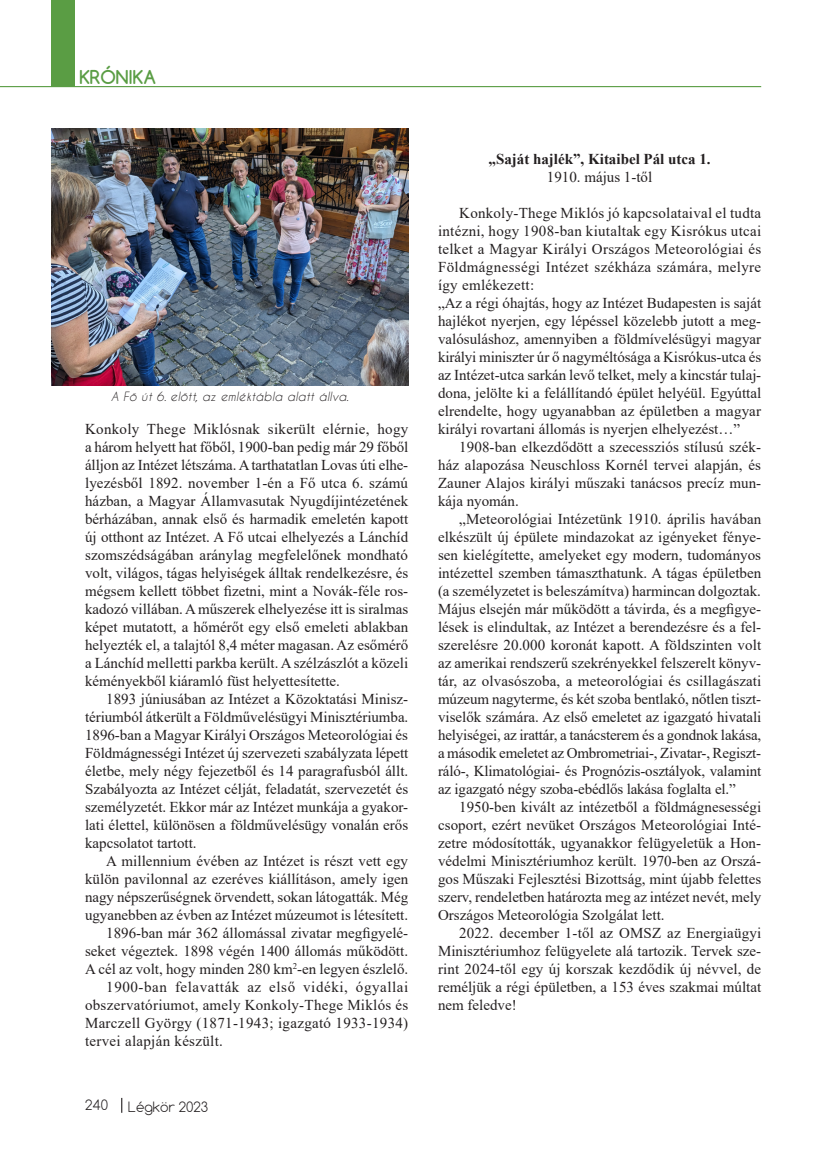
<style>
.page{position:relative;width:825px;height:1166px;background:#fff}
.page>*{position:absolute;margin:0;border:0;box-sizing:border-box;transform-origin:0 0}
.t1{font:700 18px "Comfortaa";color:#5a9d44}
.törzsszöveg{font:15px/18px "Times New Roman";color:#231f20;text-align:justify}
.törzsszöveg-2{font:700 15px "Times New Roman";color:#231f20}
.t2{font:300 13.5px "Comfortaa";color:#231f20}
.képaláírás{font:italic 12px "Caviar Dreams";letter-spacing:.02em;color:#231f20}
</style>
<div class="page">
<hr style="left:0;top:86px;width:761px;height:1px;background:#5a9d44">
<div style="left:51px;top:0;width:23px;height:87px;background:#5a9d44"></div>
<svg style="left:121px;top:1097px;width:1px;height:15px"></svg>
<img style="left:51px;top:129px;width:357px;height:256px">
<p class="t1" style="left:79px;top:66px;width:78px">KRÓNIKA</p>
<p class="képaláírás" style="left:111px;top:389px;width:239px">A Fő út 6. előtt, az emléktábla alatt állva.</p>
<p class="törzsszöveg" style="left:85px;top:419px;width:325px">Konkoly Thege Miklósnak sikerült elérnie, hogy a három helyett hat főből, 1900-ban pedig már 29 főből álljon az Intézet létszáma. A tarthatatlan Lovas úti elhe&shy;lyezésből 1892. november 1-én a Fő utca 6. számú házban, a Magyar Államvasutak Nyugdíjintézetének bérházában, annak első és harmadik emeletén kapott új otthont az Intézet. A Fő utcai elhelyezés a Lánchíd szomszédságában aránylag megfelelőnek mondható volt, világos, tágas helyiségek álltak rendelkezésre, és mégsem kellett többet fizetni, mint a Novák-féle ros&shy;kadozó villában. A műszerek elhelyezése itt is siralmas képet mutatott, a hőmérőt egy első emeleti ablakban helyezték el, a talajtól 8,4 méter magasan. Az esőmérő a Lánchíd melletti parkba került. A szélzászlót a közeli kéményekből kiáramló füst helyettesítette.</p>
<p class="törzsszöveg" style="left:85px;top:689px;width:325px;text-indent:21px">1893 júniusában az Intézet a Közoktatási Minisz&shy;tériumból átkerült a Földművelésügyi Minisztériumba.<br>1896-ban a Magyar Királyi Országos Meteorológiai és Földmágnességi Intézet új szervezeti szabályzata lépett életbe, mely négy fejezetből és 14 paragrafusból állt.<br>Szabályozta az Intézet célját, feladatát, szervezetét és személyzetét. Ekkor már az Intézet munkája a gyakor&shy;lati élettel, különösen a földművelésügy vonalán erős kapcsolatot tartott.</p>
<p class="törzsszöveg" style="left:85px;top:851px;width:325px;text-indent:21px">A millennium évében az Intézet is részt vett egy külön pavilonnal az ezeréves kiállításon, amely igen nagy népszerűségnek örvendett, sokan látogatták. Még ugyanebben az évben az Intézet múzeumot is létesített.</p>
<p class="törzsszöveg" style="left:85px;top:923px;width:325px;text-indent:21px">1896-ban már 362 állomással zivatar megfigyelé&shy;seket végeztek. 1898 végén 1400 állomás működött.<br>A cél az volt, hogy minden 280 km<sup>2</sup>-en legyen észlelő.</p>
<p class="törzsszöveg" style="left:85px;top:977px;width:325px;text-indent:21px">1900-ban felavatták az első vidéki, ógyallai obszervatóriumot, amely Konkoly-Thege Miklós és Marczell György (1871-1943; igazgató 1933-1934) tervei alapján készült.</p>
<p class="t2" style="left:85px;top:1095px;width:25px">240</p>
<p class="t2" style="left:128px;top:1097px;width:82px">Légkör 2023</p>
<p class="törzsszöveg-2" style="left:488px;top:148px;width:224px">„Saját hajlék”, Kitaibel Pál utca 1.</p>
<p class="törzsszöveg" style="left:547px;top:167px;width:107px">1910. május 1-től</p>
<p class="törzsszöveg" style="left:438px;top:203px;width:325px;text-indent:21px">Konkoly-Thege Miklós jó kapcsolataival el tudta intézni, hogy 1908-ban kiutaltak egy Kisrókus utcai telket a Magyar Királyi Országos Meteorológiai és Földmágnességi Intézet székháza számára, melyre így emlékezett:</p>
<p class="törzsszöveg" style="left:438px;top:293px;width:325px">„Az a régi óhajtás, hogy az Intézet Budapesten is saját hajlékot nyerjen, egy lépéssel közelebb jutott a meg&shy;valósuláshoz, amennyiben a földmívelésügyi magyar királyi miniszter úr ő nagyméltósága a Kisrókus-utca és az Intézet-utca sarkán levő telket, mely a kincstár tulaj&shy;dona, jelölte ki a felállítandó épület helyéül. Egyúttal elrendelte, hogy ugyanabban az épületben a magyar királyi rovartani állomás is nyerjen elhelyezést…”</p>
<p class="törzsszöveg" style="left:438px;top:437px;width:325px;text-indent:21px">1908-ban elkezdődött a szecessziós stílusú szék&shy;ház alapozása Neuschloss Kornél tervei alapján, és Zauner Alajos királyi műszaki tanácsos precíz mun&shy;kája nyomán.</p>
<p class="törzsszöveg" style="left:438px;top:509px;width:325px;text-indent:21px">„Meteorológiai Intézetünk 1910. április havában elkészült új épülete mindazokat az igényeket fénye&shy;sen kielégítette, amelyeket egy modern, tudományos intézettel szemben támaszthatunk. A tágas épületben (a személyzetet is beleszámítva) harmincan dolgoztak.<br>Május elsején már működött a távirda, és a megfigye&shy;lések is elindultak, az Intézet a berendezésre és a fel&shy;szerelésre 20.000 koronát kapott. A földszinten volt az amerikai rendszerű szekrényekkel felszerelt könyv&shy;tár, az olvasószoba, a meteorológiai és csillagászati múzeum nagyterme, és két szoba bentlakó, nőtlen tiszt&shy;viselők számára. Az első emeletet az igazgató hivatali helyiségei, az irattár, a tanácsterem és a gondnok lakása, a második emeletet az Ombrometriai-, Zivatar-, Regiszt&shy;ráló-, Klimatológiai- és Prognózis-osztályok, valamint az igazgató négy szoba-ebédlős lakása foglalta el.”</p>
<p class="törzsszöveg" style="left:438px;top:797px;width:325px;text-indent:21px">1950-ben kivált az intézetből a földmágnesességi csoport, ezért nevüket Országos Meteorológiai Inté&shy;zetre módosították, ugyanakkor felügyeletük a Hon&shy;védelmi Minisztériumhoz került. 1970-ben az Orszá&shy;gos Műszaki Fejlesztési Bizottság, mint újabb felettes szerv, rendeletben határozta meg az intézet nevét, mely Országos Meteorológia Szolgálat lett.</p>
<p class="törzsszöveg" style="left:438px;top:923px;width:325px;text-indent:21px">2022. december 1-től az OMSZ az Energiaügyi Minisztériumhoz felügyelete alá tartozik. Tervek sze&shy;rint 2024-től egy új korszak kezdődik új névvel, de reméljük a régi épületben, a 153 éves szakmai múltat nem feledve!</p>
</div>
